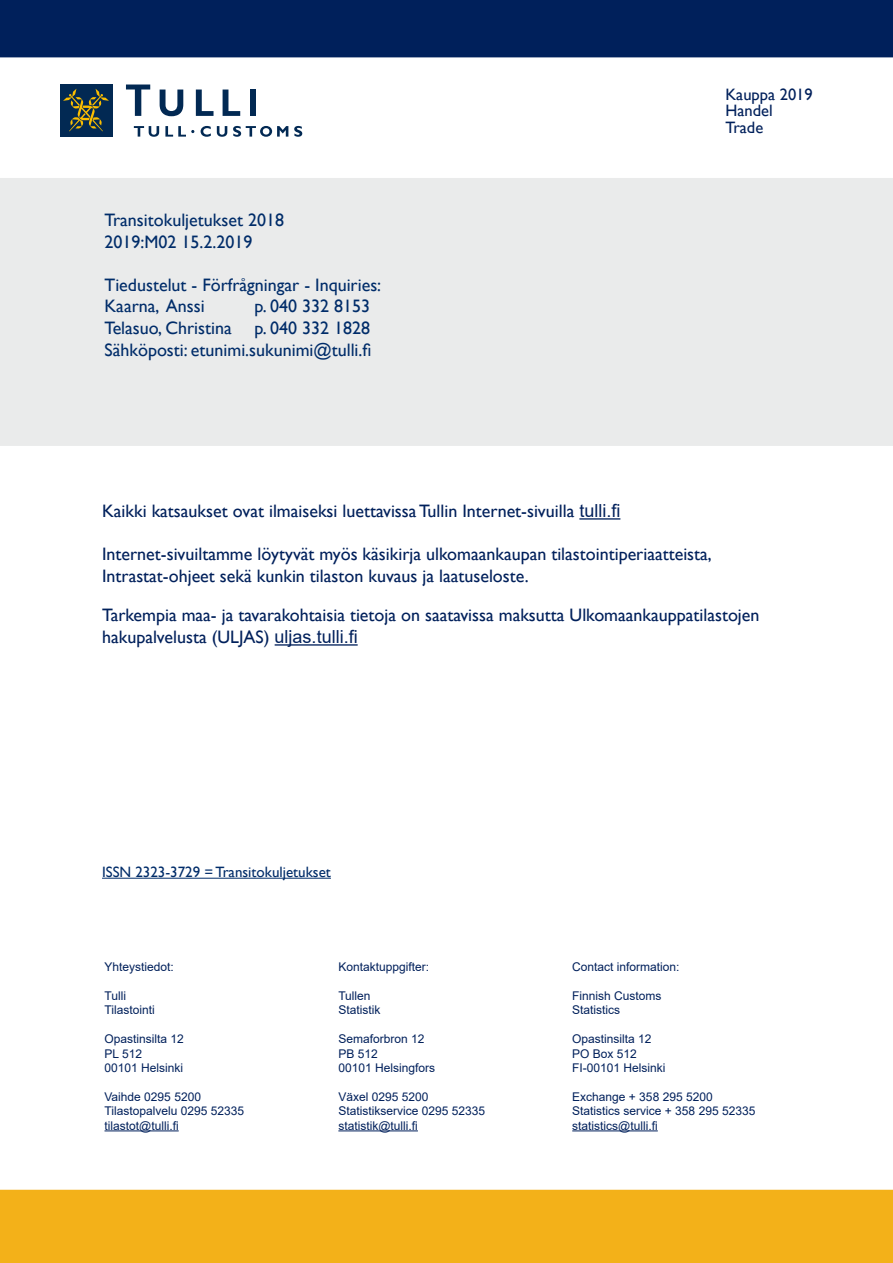
<style>
.page{position:relative;width:893px;height:1263px;background:#fff}
.page>*{position:absolute;margin:0;border:0;box-sizing:border-box;transform-origin:0 0}
.t1{font:18px/21.6px "Gill Sans";color:#00205b}
.t2{font:18px/21.6px "Gill Sans";color:#002c69}
.t3{font:16.5px/16.5px "Gill Sans";color:#00205b}
.t4{font:15px "Gill Sans";color:#002c69}
.t5{font:12px/14.4px "Arial";color:#00205b}
.s1{font-family:"Arial"}
</style>
<div class="page">
<div style="left:0;top:178px;width:893px;height:268px;background:#eaebeb"></div>
<hr style="left:104px;top:1130px;width:75px;height:1px;background:#00205b">
<hr style="left:572px;top:1130px;width:86px;height:1px;background:#00205b">
<hr style="left:338px;top:1130px;width:80px;height:1px;background:#00205b">
<div style="left:0;top:0;width:893px;height:57px;background:#00205b"></div>
<div style="left:0;top:1190px;width:893px;height:73px;background:#f3b119"></div>
<hr style="left:579px;top:518px;width:41px;height:2px;background:#00205b">
<hr style="left:275px;top:644px;width:83px;height:2px;background:#00205b">
<hr style="left:102px;top:878px;width:229px;height:1px;background:#002c69">
<div style="left:60px;top:84px;width:52px;height:53px;background:#022953"></div>
<svg style="left:63px;top:89px;width:46px;height:42px"></svg>
<div style="left:250px;top:90px;width:6px;height:26px;background:#022953"></div>
<svg style="left:126px;top:85px;width:24px;height:31px"></svg>
<svg style="left:160px;top:90px;width:23px;height:26px"></svg>
<svg style="left:196px;top:90px;width:18px;height:26px"></svg>
<svg style="left:223px;top:90px;width:17px;height:26px"></svg>
<svg style="left:134px;top:126px;width:25px;height:11px"></svg>
<svg style="left:165px;top:126px;width:29px;height:11px"></svg>
<svg style="left:201px;top:126px;width:10px;height:11px"></svg>
<svg style="left:217px;top:126px;width:10px;height:11px"></svg>
<svg style="left:233px;top:126px;width:55px;height:11px"></svg>
<svg style="left:294px;top:126px;width:8px;height:11px"></svg>
<h1 class="t2" style="left:104px;top:209px;width:181px">Transitokuljetukset 2018<br>2019:M02 15.2.2019</h1>
<h1 class="t2" style="left:104px;top:274px;width:278px">Tiedustelut - Förfrågningar - Inquiries:<br>Kaarna, Anssi</h1>
<h1 class="t2" style="left:254px;top:296px;width:117px">p. 040 332 8153</h1>
<h1 class="t2" style="left:104px;top:317px;width:269px;text-align:right">p. 040 332 1828<br>Sähköposti: etunimi.sukunimi@tulli.fi</h1>
<h1 class="t2" style="left:104px;top:317px;width:129px">Telasuo, Christina</h1>
<h2 class="t3" style="left:725px;top:86px;width:89px">Kauppa 2019<br>Handel<br>Trade</h2>
<h1 class="t1" style="left:102px;top:500px;width:520px">Kaikki katsaukset ovat ilmaiseksi luettavissa Tullin Internet-sivuilla <span class="s1">tulli.fi</span></h1>
<h1 class="t1" style="left:102px;top:544px;width:611px">Internet-sivuiltamme löytyvät myös käsikirja ulkomaankaupan tilastointiperiaatteista,<br>Intrastat-ohjeet sekä kunkin tilaston kuvaus ja laatuseloste.</h1>
<h1 class="t1" style="left:102px;top:605px;width:659px">Tarkempia maa- ja tavarakohtaisia tietoja on saatavissa maksutta Ulkomaankauppatilastojen hakupalvelusta (ULJAS) <span class="s1">uljas.tulli.fi</span></h1>
<p class="t4" style="left:102px;top:863px;width:230px">ISSN 2323-3729 = Transitokuljetukset</p>
<p class="t5" style="left:104px;top:960px;width:71px">Yhteystiedot:</p>
<p class="t5" style="left:104px;top:988px;width:52px">Tulli<br>Tilastointi</p>
<p class="t5" style="left:104px;top:1032px;width:81px">Opastinsilta 12<br>PL 512<br>00101 Helsinki</p>
<p class="t5" style="left:104px;top:1089px;width:141px">Vaihde 0295 5200<br>Tilastopalvelu 0295 52335 tilastot@tulli.fi</p>
<p class="t5" style="left:338px;top:960px;width:92px">Kontaktuppgifter:</p>
<p class="t5" style="left:338px;top:988px;width:44px">Tullen<br>Statistik</p>
<p class="t5" style="left:338px;top:1032px;width:98px">Semaforbron 12<br>PB 512<br>00101 Helsingfors</p>
<p class="t5" style="left:338px;top:1089px;width:148px">Växel 0295 5200<br>Statistikservice 0295 52335 statistik@tulli.fi</p>
<p class="t5" style="left:572px;top:960px;width:109px">Contact information:</p>
<p class="t5" style="left:572px;top:988px;width:91px">Finnish Customs<br>Statistics</p>
<p class="t5" style="left:572px;top:1032px;width:95px">Opastinsilta 12<br>PO Box 512<br>FI-00101 Helsinki</p>
<p class="t5" style="left:572px;top:1089px;width:185px">Exchange + 358 295 5200<br>Statistics service + 358 295 52335 statistics@tulli.fi</p>
</div>
